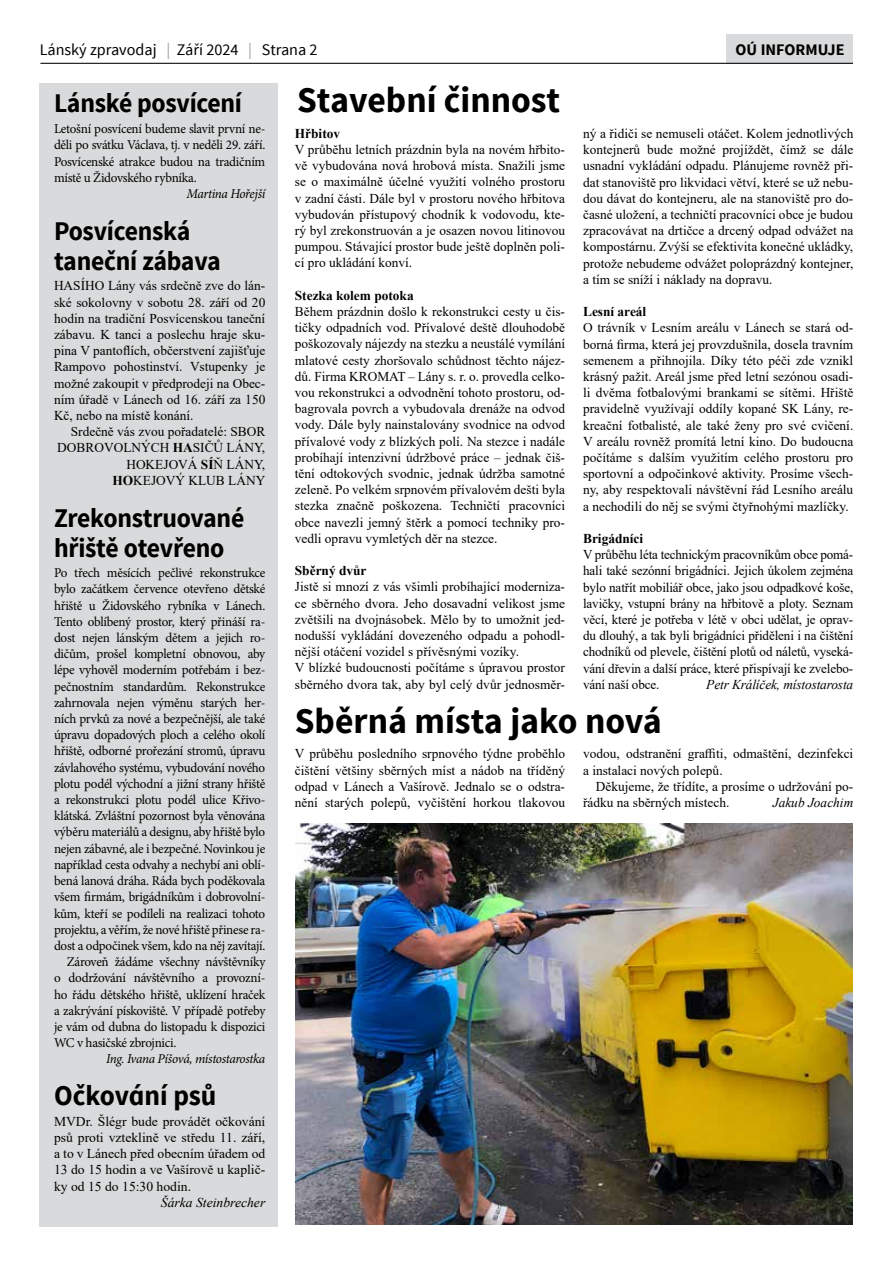
<style>
.page{position:relative;width:893px;height:1263px;background:#fff}
.page>*{position:absolute;margin:0;border:0;box-sizing:border-box;transform-origin:0 0}
.t1{font:700 36px "Source Sans Pro";color:#000}
.t2{font:700 28.5px "Source Sans Pro";letter-spacing:-.005em;color:#000;scale:.96 1}
.t3{font:700 27px/30px "Source Sans Pro";letter-spacing:-.01em;color:#000;scale:.95 1}
.t4{font:16.2px "Source Sans Pro";color:#000}
.t5{font:700 16.2px "Source Sans Pro";color:#000}
.t6{font:13.5px/16.2px "Times New Roman";color:#000;text-align:justify}
.t7{font:13.5px/16.2px "Minion Pro";letter-spacing:-.02em;color:#000;text-align:justify}
.t8{font:italic 13.5px "Times New Roman";color:#000}
.t9{font:700 13.5px "Times New Roman";color:#000}
.t10{font:italic 13.5px "Minion Pro";letter-spacing:-.03em;color:#000}
.s1{color:#9c9e9f}
.s2{font-weight:700}
</style>
<div class="page">
<div style="left:726px;top:34px;width:127px;height:30px;background:#d9dadb"></div>
<hr style="left:40px;top:63px;width:853px;height:1px;background:#000">
<div style="left:853px;top:31px;width:40px;height:43px;background:#fff"></div>
<div style="left:40px;top:83px;width:238px;height:1144px;background:#d9dadb"></div>
<img style="left:295px;top:823px;width:558px;height:402px">
<p class="t4" style="left:40px;top:39px;width:279px">Lánský zpravodaj <span class="s1">|</span> Září 2024 <span class="s1">|</span> Strana 2</p>
<p class="t5" style="left:736px;top:39px;width:110px">OÚ INFORMUJE</p>
<h3 class="t3" style="left:54px;top:90px;width:199px">Lánské posvícení</h3>
<p class="t7" style="left:54px;top:121px;width:213px">Letošní posvícení budeme slavit první ne&shy;děli po svátku Václava, tj. v neděli 29. září.<br>Posvícenské atrakce budou na tradičním místě u Židovského rybníka.</p>
<p class="t10" style="left:187px;top:184px;width:80px">Martina Hořejší</p>
<h3 class="t3" style="left:54px;top:217px;width:177px">Posvícenská taneční zábava</h3>
<p class="t6" style="left:54px;top:277px;width:213px">HASÍHO Lány vás srdečně zve do lán&shy;ské sokolovny v sobotu 28. září od 20 hodin na tradiční Posvícenskou taneční zábavu. K tanci a poslechu hraje sku&shy;pina V pantoflích, občerstvení zajišťuje Rampovo pohostinství. Vstupenky je možné zakoupit v předprodeji na Obec&shy;ním úřadě v Lánech od 16. září za 150<br>Kč, nebo na místě konání.</p>
<p class="t6" style="left:57px;top:423px;width:210px;text-align:right">Srdečně vás zvou pořadatelé: SBOR<br>DOBROVOLNÝCH <span class="s2">HA</span>SIČŮ LÁNY,<br>HOKEJOVÁ <span class="s2">SÍ</span>Ň LÁNY,<br><span class="s2">HO</span>KEJOVÝ KLUB LÁNY</p>
<h3 class="t3" style="left:54px;top:504px;width:202px">Zrekonstruované hřiště otevřeno</h3>
<p class="t7" style="left:54px;top:565px;width:213px">Po třech měsících pečlivé rekonstrukce</p>
<p class="t7" style="left:54px;top:581px;width:213px">bylo začátkem července otevřeno dětské</p>
<p class="t7" style="left:54px;top:597px;width:213px">hřiště u Židovského rybníka v Lánech.</p>
<p class="t7" style="left:54px;top:613px;width:213px">Tento oblíbený prostor, který přináší ra-</p>
<p class="t7" style="left:54px;top:630px;width:213px">dost nejen lánským dětem a jejich ro-</p>
<p class="t7" style="left:54px;top:646px;width:213px">dičům, prošel kompletní obnovou, aby</p>
<p class="t7" style="left:54px;top:662px;width:213px">lépe vyhověl moderním potřebám i bez-</p>
<p class="t7" style="left:54px;top:678px;width:213px">pečnostním standardům. Rekonstrukce</p>
<p class="t7" style="left:54px;top:694px;width:213px">zahrnovala nejen výměnu starých her-</p>
<p class="t7" style="left:54px;top:711px;width:213px">ních prvků za nové a bezpečnější, ale také</p>
<p class="t7" style="left:54px;top:727px;width:213px">úpravu dopadových ploch a celého okolí</p>
<p class="t7" style="left:54px;top:743px;width:213px">hřiště, odborné prořezání stromů, úpravu</p>
<p class="t7" style="left:54px;top:759px;width:213px">závlahového systému, vybudování nového</p>
<p class="t7" style="left:54px;top:775px;width:213px">plotu podél východní a jižní strany hřiště</p>
<p class="t7" style="left:54px;top:792px;width:213px">a rekonstrukci plotu podél ulice Křivo-</p>
<p class="t7" style="left:54px;top:808px;width:213px">klátská. Zvláštní pozornost byla věnována</p>
<p class="t7" style="left:54px;top:824px;width:213px">výběru materiálů a designu, aby hřiště bylo</p>
<p class="t7" style="left:54px;top:840px;width:213px">nejen zábavné, ale i bezpečné. Novinkou je</p>
<p class="t7" style="left:54px;top:856px;width:213px">například cesta odvahy a nechybí ani oblí-</p>
<p class="t7" style="left:54px;top:873px;width:213px">bená lanová dráha. Ráda bych poděkovala</p>
<p class="t7" style="left:54px;top:889px;width:213px">všem firmám, brigádníkům i dobrovolní-</p>
<p class="t7" style="left:54px;top:905px;width:213px">kům, kteří se podíleli na realizaci tohoto</p>
<p class="t7" style="left:54px;top:921px;width:213px">projektu, a věřím, že nové hřiště přinese ra-</p>
<p class="t7" style="left:54px;top:937px;width:213px">dost a odpočinek všem, kdo na něj zavítají.</p>
<p class="t7" style="left:67px;top:954px;width:200px">Zároveň žádáme všechny návštěvníky</p>
<p class="t7" style="left:54px;top:970px;width:213px">o dodržování návštěvního a provozní-</p>
<p class="t7" style="left:54px;top:986px;width:213px">ho řádu dětského hřiště, uklízení hraček</p>
<p class="t7" style="left:54px;top:1002px;width:213px">a zakrývání pískoviště. V případě potřeby</p>
<p class="t7" style="left:54px;top:1018px;width:213px">je vám od dubna do listopadu k dispozici</p>
<p class="t7" style="left:54px;top:1035px;width:124px">WC v hasičské zbrojnici.</p>
<p class="t10" style="left:106px;top:1050px;width:161px">Ing. Ivana Píšová, místostarostka</p>
<h2 class="t2" style="left:54px;top:1077px;width:171px">Očkování psů</h2>
<p class="t6" style="left:54px;top:1113px;width:213px">MVDr. Šlégr bude provádět očkování psů proti vzteklině ve středu 11. září, a to v Lánech před obecním úřadem od 13 do 15 hodin a ve Vašírově u kaplič&shy;ky od 15 do 15:30 hodin.</p>
<p class="t8" style="left:161px;top:1193px;width:106px">Šárka Steinbrecher</p>
<h1 class="t1" style="left:297px;top:77px;width:265px">Stavební činnost</h1>
<p class="t9" style="left:295px;top:124px;width:47px">Hřbitov</p>
<p class="t6" style="left:295px;top:141px;width:272px">V průběhu letních prázdnin byla na novém hřbito&shy;vě vybudována nová hrobová místa. Snažili jsme se o maximálně účelné využití volného prostoru v zadní části. Dále byl v prostoru nového hřbitova vybudován přístupový chodník k vodovodu, kte&shy;rý byl zrekonstruován a je osazen novou litinovou pumpou. Stávající prostor bude ještě doplněn poli&shy;cí pro ukládání konví.</p>
<p class="t9" style="left:295px;top:286px;width:120px">Stezka kolem potoka</p>
<p class="t6" style="left:295px;top:303px;width:272px">Během prázdnin došlo k rekonstrukci cesty u čis&shy;tičky odpadních vod. Přívalové deště dlouhodobě poškozovaly nájezdy na stezku a neustálé vymílání mlatové cesty zhoršovalo schůdnost těchto nájez&shy;dů. Firma KROMAT – Lány s. r. o. provedla celko&shy;vou rekonstrukci a odvodnění tohoto prostoru, od&shy;bagrovala povrch a vybudovala drenáže na odvod vody. Dále byly nainstalovány svodnice na odvod přívalové vody z blízkých polí. Na stezce i nadále probíhají intenzivní údržbové práce – jednak čiš&shy;tění odtokových svodnic, jednak údržba samotné zeleně. Po velkém srpnovém přívalovém dešti byla stezka značně poškozena. Techničtí pracovníci obce navezli jemný štěrk a pomocí techniky pro&shy;vedli opravu vymletých děr na stezce.</p>
<p class="t9" style="left:295px;top:561px;width:73px">Sběrný dvůr</p>
<p class="t6" style="left:295px;top:578px;width:272px;text-align:left">Jistě si mnozí z vás všimli probíhající moderniza&shy;ce sběrného dvora. Jeho dosavadní velikost jsme zvětšili na dvojnásobek. Mělo by to umožnit jed&shy;nodušší vykládání dovezeného odpadu a pohodl&shy;nější otáčení vozidel s přívěsnými vozíky.<br>V blízké budoucnosti počítáme s úpravou prostor sběrného dvora tak, aby byl celý dvůr jednosměr-</p>
<p class="t6" style="left:583px;top:125px;width:272px">ný a řidiči se nemuseli otáčet. Kolem jednotlivých kontejnerů bude možné projíždět, čímž se dále usnadní vykládání odpadu. Plánujeme rovněž při&shy;dat stanoviště pro likvidaci větví, které se už nebu&shy;dou dávat do kontejneru, ale na stanoviště pro do&shy;časné uložení, a techničtí pracovníci obce je budou zpracovávat na drtičce a drcený odpad odvážet na kompostárnu. Zvýší se efektivita konečné ukládky, protože nebudeme odvážet poloprázdný kontejner, a tím se sníží i náklady na dopravu.</p>
<p class="t9" style="left:583px;top:302px;width:65px">Lesní areál</p>
<p class="t6" style="left:583px;top:319px;width:272px">O trávník v Lesním areálu v Lánech se stará od&shy;borná firma, která jej provzdušnila, dosela travním semenem a přihnojila. Díky této péči zde vznikl krásný pažit. Areál jsme před letní sezónou osadi&shy;li dvěma fotbalovými brankami se sítěmi. Hřiště pravidelně využívají oddíly kopané SK Lány, re&shy;kreační fotbalisté, ale také ženy pro své cvičení.<br>V areálu rovněž promítá letní kino. Do budoucna počítáme s dalším využitím celého prostoru pro sportovní a odpočinkové aktivity. Prosíme všech&shy;ny, aby respektovali návštěvní řád Lesního areálu a nechodili do něj se svými čtyřnohými mazlíčky.</p>
<p class="t9" style="left:583px;top:529px;width:62px">Brigádníci</p>
<p class="t6" style="left:583px;top:546px;width:272px">V průběhu léta technickým pracovníkům obce pomá&shy;hali také sezónní brigádníci. Jejich úkolem zejména bylo natřít mobiliář obce, jako jsou odpadkové koše, lavičky, vstupní brány na hřbitově a ploty. Seznam věcí, které je potřeba v létě v obci udělat, je oprav&shy;du dlouhý, a tak byli brigádníci přiděleni i na čištění chodníků od plevele, čištění plotů od náletů, vyseká&shy;vání dřevin a další práce, které přispívají ke zvelebo&shy;vání naší obce.</p>
<p class="t8" style="left:706px;top:675px;width:149px">Petr Králíček, místostarosta</p>
<h1 class="t1" style="left:295px;top:698px;width:368px">Sběrná místa jako nová</h1>
<p class="t6" style="left:295px;top:745px;width:272px">V průběhu posledního srpnového týdne proběhlo čištění většiny sběrných míst a nádob na tříděný odpad v Lánech a Vašírově. Jednalo se o odstra&shy;nění starých polepů, vyčištění horkou tlakovou</p>
<p class="t6" style="left:583px;top:745px;width:272px">vodou, odstranění graffiti, odmaštění, dezinfekci a instalaci nových polepů.</p>
<p class="t6" style="left:583px;top:778px;width:272px;text-indent:13px">Děkujeme, že třídíte, a prosíme o udržování po&shy;řádku na sběrných místech.</p>
<p class="t8" style="left:773px;top:793px;width:82px">Jakub Joachim</p>
</div>
